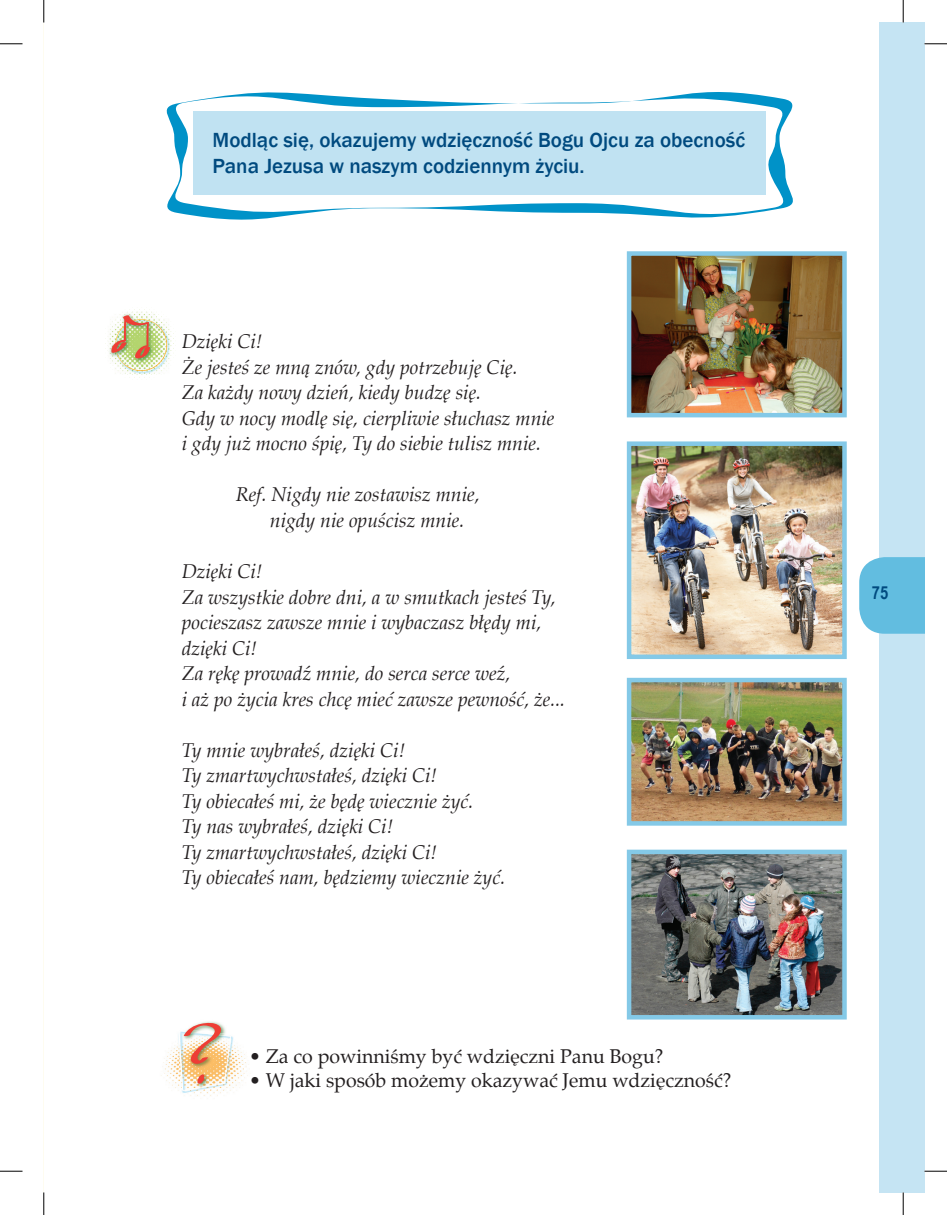
<style>
.page{position:relative;width:947px;height:1215px;background:#fff}
.page>*{position:absolute;margin:0;border:0;box-sizing:border-box;transform-origin:0 0}
.t1{font:500 21px/25.5px "Franklin Gothic";color:#004a7f}
.t2{font:italic 19.5px/25.5px "Palatino";color:#231f20}
.t3{font:19.5px "Palatino";color:#231f20}
.t4{font:700 18px "Arial Narrow";color:#004a7f}
</style>
<div class="page">
<div style="left:879px;top:22px;width:45px;height:1170px;background:#c5e4f3"></div>
<svg style="left:859px;top:557px;width:65px;height:76px"></svg>
<svg style="left:166px;top:92px;width:627px;height:128px;fill:#c0e2f2"></svg>
<img style="left:161px;top:1045px;width:88px;height:51px">
<img style="left:177px;top:1036px;width:57px;height:57px">
<svg style="left:176px;top:1021px;width:55px;height:69px"></svg>
<img style="left:631px;top:256px;width:210px;height:156px">
<div style="left:626px;top:251px;width:220px;height:166px;border:4px solid #84c9e7"></div>
<img style="left:631px;top:854px;width:210px;height:160px">
<div style="left:626px;top:849px;width:220px;height:170px;border:4px solid #84c9e7"></div>
<img style="left:631px;top:682px;width:210px;height:138px">
<div style="left:626px;top:677px;width:220px;height:148px;border:4px solid #84c9e7"></div>
<img style="left:631px;top:446px;width:210px;height:208px">
<div style="left:626px;top:441px;width:220px;height:218px;border:4px solid #84c9e7"></div>
<img style="left:105px;top:309px;width:69px;height:69px">
<img style="left:114px;top:318px;width:56px;height:56px">
<img style="left:108px;top:312px;width:48px;height:52px">
<svg style="left:110px;top:314px;width:57px;height:57px"></svg>
<hr style="left:902px;top:0;width:2px;height:23px;background:#fff">
<svg style="left:0;top:44px;width:22px;height:1px"></svg>
<svg style="left:924px;top:44px;width:22px;height:1px"></svg>
<svg style="left:0;top:1170px;width:22px;height:1px"></svg>
<svg style="left:924px;top:1170px;width:22px;height:1px"></svg>
<svg style="left:44px;top:0;width:1px;height:23px"></svg>
<svg style="left:44px;top:1192px;width:1px;height:22px"></svg>
<svg style="left:902px;top:0;width:1px;height:23px"></svg>
<svg style="left:902px;top:1192px;width:1px;height:22px"></svg>
<p class="t1" style="left:212px;top:128px;width:534px">Modląc się, okazujemy wdzięczność Bogu Ojcu za obecność<br>Pana Jezusa w naszym codziennym życiu.</p>
<p class="t2" style="left:182px;top:329px;width:374px">Dzięki Ci!<br>Że jesteś ze mną znów, gdy potrzebuję Cię.<br>Za każdy nowy dzień, kiedy budzę się.<br>Gdy w nocy modlę się, cierpliwie słuchasz mnie i gdy już mocno śpię, Ty do siebie tulisz mnie.</p>
<p class="t2" style="left:270px;top:482px;width:211px;text-indent:-34px">Ref. Nigdy nie zostawisz mnie, nigdy nie opuścisz mnie.</p>
<p class="t2" style="left:182px;top:558px;width:385px">Dzięki Ci!<br>Za wszystkie dobre dni, a w smutkach jesteś Ty, pocieszasz zawsze mnie i wybaczasz błędy mi, dzięki Ci!<br>Za rękę prowadź mnie, do serca serce weź,<br>i aż po życia kres chcę mieć zawsze pewność, że...</p>
<p class="t2" style="left:182px;top:737px;width:325px">Ty mnie wybrałeś, dzięki Ci!<br>Ty zmartwychwstałeś, dzięki Ci!<br>Ty obiecałeś mi, że będę wiecznie żyć.<br>Ty nas wybrałeś, dzięki Ci!<br>Ty zmartwychwstałeś, dzięki Ci!<br>Ty obiecałeś nam, będziemy wiecznie żyć.</p>
<p class="t3" style="left:249px;top:1040px;width:416px">• Za co powinniśmy być wdzięczni Panu Bogu?</p>
<p class="t3" style="left:249px;top:1063px;width:483px">• W jaki sposób możemy okazywać Jemu wdzięczność?</p>
<p class="t4" style="left:871px;top:579px;width:18px">75</p>
</div>
